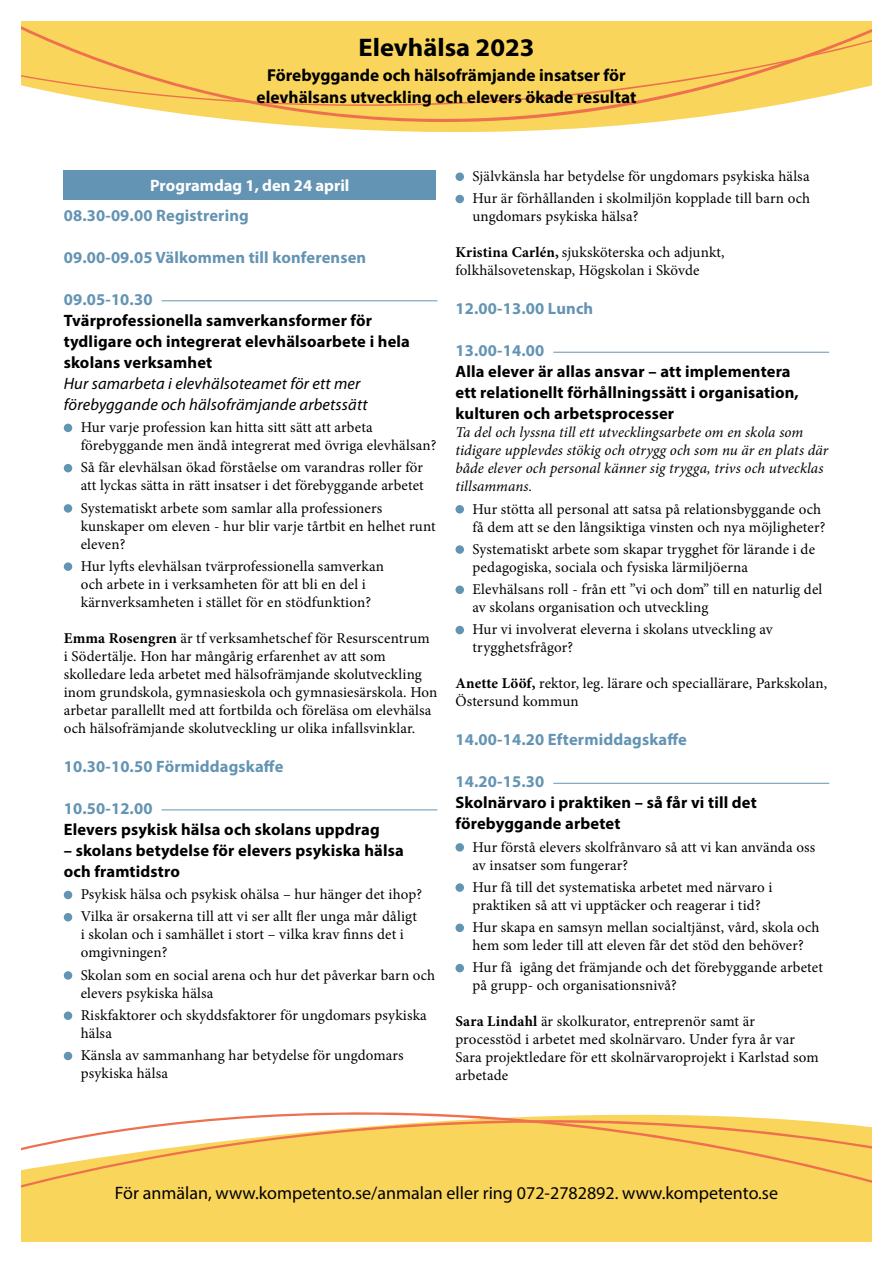
<style>
.page{position:relative;width:893px;height:1263px;background:#fff}
.page>*{position:absolute;margin:0;border:0;box-sizing:border-box;transform-origin:0 0}
.t1{font:700 25.5px "Myriad Pro";color:#000;scale:1.04 1}
.t2{font:18px "Myriad Pro";color:#000}
.t3{font:700 17.25px/21.6px "Myriad Pro";color:#000;text-align:center}
.t4{font:700 16.5px/21px "Myriad Pro";letter-spacing:.01em;color:#000}
.t5{font:700 16.5px "Myriad Pro";letter-spacing:.01em;color:#6494b3}
.t6{font:italic 16.5px/21px "Myriad Pro";letter-spacing:.01em;color:#000}
.t7{font:700 16.5px "Myriad Pro";color:#fff}
.t8{font:15px/18px "Minion Pro";letter-spacing:.01em;color:#000}
.t9{font:italic 15px/18px "Minion Pro";letter-spacing:.005em;color:#000}
.s1{font-weight:700}
</style>
<div class="page">
<div style="left:21px;top:1216px;width:851px;height:26px;background:#f9d55b"></div>
<svg style="left:21px;top:1112px;width:851px;height:104px;fill:#f9d55b"></svg>
<svg style="left:163px;top:111px;width:577px;height:22px;fill:#f9d55b"></svg>
<svg style="left:21px;top:21px;width:851px;height:90px;background:#f8d261"></svg>
<hr style="left:162px;top:301px;width:275px;height:1px;background:#6494b3">
<hr style="left:162px;top:810px;width:275px;height:1px;background:#6494b3">
<div style="left:64px;top:170px;width:372px;height:30px;background:#6494b3"></div>
<div style="left:64px;top:424px;width:8px;height:8px;background:#6494b3;border-radius:50%"></div>
<div style="left:64px;top:464px;width:8px;height:8px;background:#6494b3;border-radius:50%"></div>
<div style="left:64px;top:504px;width:8px;height:9px;background:#6494b3;border-radius:50%"></div>
<div style="left:64px;top:562px;width:8px;height:9px;background:#6494b3;border-radius:50%"></div>
<div style="left:64px;top:891px;width:8px;height:8px;background:#6494b3;border-radius:50%"></div>
<div style="left:64px;top:913px;width:8px;height:8px;background:#6494b3;border-radius:50%"></div>
<div style="left:64px;top:971px;width:8px;height:9px;background:#6494b3;border-radius:50%"></div>
<div style="left:64px;top:1011px;width:8px;height:9px;background:#6494b3;border-radius:50%"></div>
<div style="left:64px;top:1052px;width:8px;height:8px;background:#6494b3;border-radius:50%"></div>
<hr style="left:553px;top:352px;width:276px;height:1px;background:#6494b3">
<hr style="left:553px;top:783px;width:276px;height:1px;background:#6494b3">
<div style="left:455px;top:172px;width:9px;height:9px;background:#6494b3;border-radius:50%"></div>
<div style="left:455px;top:195px;width:9px;height:8px;background:#6494b3;border-radius:50%"></div>
<div style="left:455px;top:505px;width:9px;height:8px;background:#6494b3;border-radius:50%"></div>
<div style="left:455px;top:545px;width:9px;height:9px;background:#6494b3;border-radius:50%"></div>
<div style="left:455px;top:585px;width:9px;height:9px;background:#6494b3;border-radius:50%"></div>
<div style="left:455px;top:626px;width:9px;height:8px;background:#6494b3;border-radius:50%"></div>
<div style="left:455px;top:843px;width:9px;height:8px;background:#6494b3;border-radius:50%"></div>
<div style="left:455px;top:883px;width:9px;height:9px;background:#6494b3;border-radius:50%"></div>
<div style="left:455px;top:923px;width:9px;height:9px;background:#6494b3;border-radius:50%"></div>
<div style="left:455px;top:964px;width:9px;height:8px;background:#6494b3;border-radius:50%"></div>
<h1 class="t1" style="left:358px;top:31px;width:171px">Elevhälsa 2023</h1>
<p class="t3" style="left:257px;top:64px;width:381px">Förebyggande och hälsofrämjande insatser för elevhälsans utveckling och elevers ökade resultat</p>
<p class="t7" style="left:150px;top:175px;width:201px">Programdag 1, den 24 april</p>
<p class="t5" style="left:64px;top:205px;width:187px">08.30-09.00 Registrering</p>
<p class="t5" style="left:64px;top:247px;width:304px">09.00-09.05 Välkommen till konferensen</p>
<p class="t5" style="left:64px;top:289px;width:90px">09.05-10.30</p>
<p class="t4" style="left:64px;top:309px;width:348px">Tvärprofessionella samverkansformer för tydligare och integrerat elevhälsoarbete i hela skolans verksamhet</p>
<p class="t6" style="left:64px;top:373px;width:305px">Hur samarbeta i elevhälsoteamet för ett mer förebyggande och hälsofrämjande arbetssätt</p>
<p class="t8" style="left:81px;top:418px;width:357px">Hur varje profession kan hitta sitt sätt att arbeta förebyggande men ändå integrerat med övriga elevhälsan?</p>
<p class="t8" style="left:81px;top:459px;width:345px">Så får elevhälsan ökad förståelse om varandras roller för att lyckas sätta in rätt insatser i det förebyggande arbetet</p>
<p class="t8" style="left:81px;top:499px;width:356px">Systematiskt arbete som samlar alla professioners kunskaper om eleven - hur blir varje tårtbit en helhet runt eleven?</p>
<p class="t8" style="left:81px;top:557px;width:305px">Hur lyfts elevhälsan tvärprofessionella samverkan och arbete in i verksamheten för att bli en del i kärnverksamheten i stället för en stödfunktion?</p>
<p class="t8" style="left:64px;top:629px;width:375px"><span class="s1">Emma Rosengren</span> är tf verksamhetschef för Resurscentrum i Södertälje. Hon har mångårig erfarenhet av att som skolledare leda arbetet med hälsofrämjande skolutveckling inom grundskola, gymnasieskola och gymnasiesärskola. Hon arbetar parallellt med att fortbilda och föreläsa om elevhälsa och hälsofrämjande skolutveckling ur olika infallsvinklar.</p>
<p class="t5" style="left:64px;top:756px;width:221px">10.30-10.50 Förmiddagskaffe</p>
<p class="t5" style="left:64px;top:798px;width:90px">10.50-12.00</p>
<p class="t4" style="left:64px;top:818px;width:317px">Elevers psykisk hälsa och skolans uppdrag</p>
<p class="t4" style="left:64px;top:839px;width:341px">– skolans betydelse för elevers psykiska hälsa och framtidstro</p>
<p class="t8" style="left:81px;top:883px;width:343px;line-height:22.2px">Psykisk hälsa och psykisk ohälsa – hur hänger det ihop?<br>Vilka är orsakerna till att vi ser allt fler unga mår dåligt</p>
<p class="t8" style="left:81px;top:926px;width:325px">i skolan och i samhället i stort – vilka krav finns det i omgivningen?</p>
<p class="t8" style="left:81px;top:966px;width:356px">Skolan som en social arena och hur det påverkar barn och elevers psykiska hälsa</p>
<p class="t8" style="left:81px;top:1006px;width:348px">Riskfaktorer och skyddsfaktorer för ungdomars psykiska hälsa</p>
<p class="t8" style="left:81px;top:1046px;width:324px">Känsla av sammanhang har betydelse för ungdomars psykiska hälsa</p>
<p class="t8" style="left:472px;top:165px;width:339px;line-height:22.2px">Självkänsla har betydelse för ungdomars psykiska hälsa<br>Hur är förhållanden i skolmiljön kopplade till barn och</p>
<p class="t8" style="left:472px;top:208px;width:167px">ungdomars psykiska hälsa?</p>
<p class="t8" style="left:455px;top:244px;width:271px"><span class="s1">Kristina Carlén,</span> sjuksköterska och adjunkt, folkhälsovetenskap, Högskolan i Skövde</p>
<p class="t5" style="left:455px;top:298px;width:139px">12.00-13.00 Lunch</p>
<p class="t5" style="left:455px;top:340px;width:90px">13.00-14.00</p>
<p class="t4" style="left:455px;top:361px;width:345px">Alla elever är allas ansvar – att implementera ett relationellt förhållningssätt i organisation, kulturen och arbetsprocesser</p>
<p class="t9" style="left:455px;top:423px;width:374px">Ta del och lyssna till ett utvecklingsarbete om en skola som tidigare upplevdes stökig och otrygg och som nu är en plats där både elever och personal känner sig trygga, trivs och utvecklas tillsammans.</p>
<p class="t8" style="left:472px;top:500px;width:355px">Hur stötta all personal att satsa på relationsbyggande och få dem att se den långsiktiga vinsten och nya möjligheter?</p>
<p class="t8" style="left:472px;top:540px;width:344px">Systematiskt arbete som skapar trygghet för lärande i de pedagogiska, sociala och fysiska lärmiljöerna</p>
<p class="t8" style="left:472px;top:580px;width:351px">Elevhälsans roll - från ett ”vi och dom” till en naturlig del av skolans organisation och utveckling</p>
<p class="t8" style="left:472px;top:621px;width:302px">Hur vi involverat eleverna i skolans utveckling av trygghetsfrågor?</p>
<p class="t8" style="left:455px;top:675px;width:373px"><span class="s1">Anette Lööf,</span> rektor, leg. lärare och speciallärare, Parkskolan,<br>Östersund kommun</p>
<p class="t5" style="left:455px;top:729px;width:233px">14.00-14.20 Eftermiddagskaffe</p>
<p class="t5" style="left:455px;top:771px;width:90px">14.20-15.30</p>
<p class="t4" style="left:455px;top:792px;width:303px">Skolnärvaro i praktiken – så får vi till det förebyggande arbetet</p>
<p class="t8" style="left:472px;top:838px;width:344px">Hur förstå elevers skolfrånvaro så att vi kan använda oss av insatser som fungerar?</p>
<p class="t8" style="left:472px;top:878px;width:301px">Hur få till det systematiska arbetet med närvaro i praktiken så att vi upptäcker och reagerar i tid?</p>
<p class="t8" style="left:472px;top:918px;width:349px">Hur skapa en samsyn mellan socialtjänst, vård, skola och hem som leder till att eleven får det stöd den behöver?</p>
<p class="t8" style="left:472px;top:959px;width:352px">Hur få igång det främjande och det förebyggande arbetet på grupp- och organisationsnivå?</p>
<p class="t8" style="left:455px;top:1013px;width:365px"><span class="s1">Sara Lindahl</span> är skolkurator, entreprenör samt är processtöd i arbetet med skolnärvaro. Under fyra år var Sara projektledare för ett skolnärvaroprojekt i Karlstad som arbetade</p>
<p class="t2" style="left:115px;top:1182px;width:665px">För anmälan, www.kompetento.se/anmalan eller ring 072-2782892. www.kompetento.se</p>
</div>
